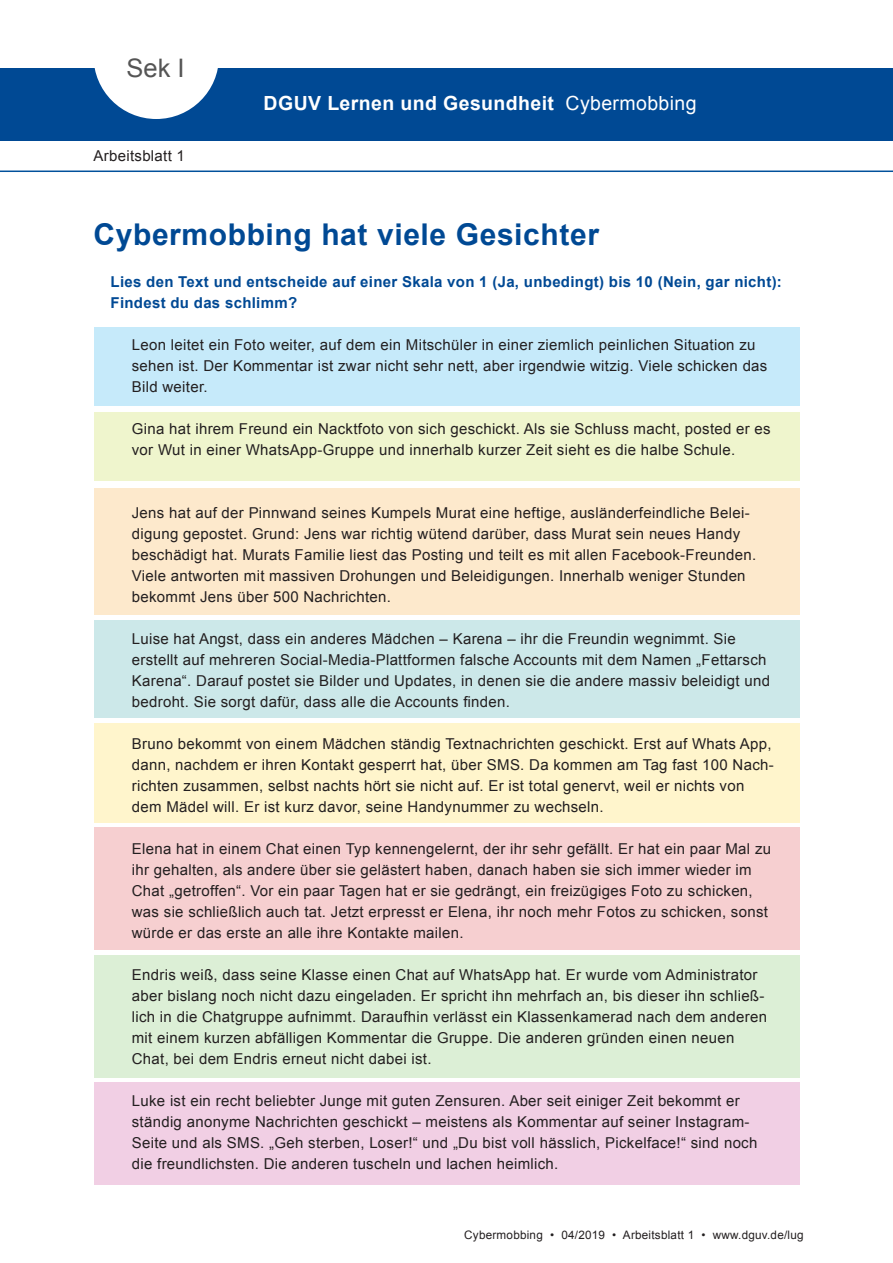
<style>
.page{position:relative;width:893px;height:1263px;background:#fff}
.page>*{position:absolute;margin:0;border:0;box-sizing:border-box;transform-origin:0 0}
.Ueberschrift{font:700 30px "Arial";letter-spacing:.02em;color:#004994}
.head{font:25.5px "Arial";color:#555}
.t1{font:700 19.5px "Arial";letter-spacing:.02em;color:#fff}
.t2{font:19.5px "Arial";letter-spacing:.02em;color:#fff}
.Fliesstext{font:15px/21px "Arial";letter-spacing:.02em;color:#231f20}
.Fliesstext_Aufzaehlu{font:700 15px "Arial";letter-spacing:.02em;color:#004994}
.fusszeile{font:11.7px "Arial";letter-spacing:.02em;color:#231f20}
</style>
<div class="page">
<div style="left:94px;top:327px;width:705px;height:79px;background:#c6eafa"></div>
<div style="left:94px;top:412px;width:706px;height:68px;background:#eff5cd"></div>
<div style="left:94px;top:488px;width:705px;height:126px;background:#fde9cc"></div>
<div style="left:94px;top:620px;width:705px;height:97px;background:#cce8e9"></div>
<div style="left:94px;top:723px;width:705px;height:100px;background:#fff5cc"></div>
<div style="left:94px;top:828px;width:705px;height:122px;background:#f6cfd0"></div>
<div style="left:94px;top:955px;width:705px;height:122px;background:#dcefd6"></div>
<div style="left:94px;top:1082px;width:705px;height:102px;background:#f1cfe4"></div>
<div style="left:0;top:68px;width:893px;height:72px;background:#004994"></div>
<svg style="left:94px;top:68px;width:124px;height:51px"></svg>
<hr style="left:0;top:171px;width:893px;height:1px;background:#01519b">
<p class="head" style="left:127px;top:51px;width:60px">Sek I</p>
<p class="Fliesstext" style="left:94px;top:145px;width:93px">Arbeitsblatt 1</p>
<p class="t1" style="left:264px;top:90px;width:292px">DGUV Lernen und Gesundheit</p>
<p class="t2" style="left:566px;top:90px;width:133px">Cybermobbing</p>
<p class="Ueberschrift" style="left:94px;top:214px;width:507px">Cybermobbing hat viele Gesichter</p>
<p class="Fliesstext_Aufzaehlu" style="left:111px;top:271px;width:673px">Lies den Text und entscheide auf einer Skala von 1 (Ja, unbedingt) bis 10 (Nein, gar nicht):</p>
<p class="Fliesstext_Aufzaehlu" style="left:111px;top:292px;width:188px">Findest du das schlimm?</p>
<p class="Fliesstext" style="left:132px;top:334px;width:637px">Leon leitet ein Foto weiter, auf dem ein Mitschüler in einer ziemlich peinlichen Situation zu sehen ist. Der Kommentar ist zwar nicht sehr nett, aber irgendwie witzig. Viele schicken das<br>Bild weiter.</p>
<p class="Fliesstext" style="left:132px;top:418px;width:640px">Gina hat ihrem Freund ein Nacktfoto von sich geschickt. Als sie Schluss macht, posted er es vor Wut in einer WhatsApp-Gruppe und innerhalb kurzer Zeit sieht es die halbe Schule.</p>
<p class="Fliesstext" style="left:132px;top:502px;width:626px">Jens hat auf der Pinnwand seines Kumpels Murat eine heftige, ausländerfeindliche Belei&shy;digung gepostet. Grund: Jens war richtig wütend darüber, dass Murat sein neues Handy beschädigt hat. Murats Familie liest das Posting und teilt es mit allen Facebook-Freunden.<br>Viele antworten mit massiven Drohungen und Beleidigungen. Innerhalb weniger Stunden bekommt Jens über 500 Nachrichten.</p>
<p class="Fliesstext" style="left:132px;top:628px;width:640px">Luise hat Angst, dass ein anderes Mädchen – Karena – ihr die Freundin wegnimmt. Sie erstellt auf mehreren Social-Media-Plattformen falsche Accounts mit dem Namen „Fettarsch Karena“. Darauf postet sie Bilder und Updates, in denen sie die andere massiv beleidigt und bedroht. Sie sorgt dafür, dass alle die Accounts finden.</p>
<p class="Fliesstext" style="left:132px;top:733px;width:644px">Bruno bekommt von einem Mädchen ständig Textnachrichten geschickt. Erst auf Whats App, dann, nachdem er ihren Kontakt gesperrt hat, über SMS. Da kommen am Tag fast 100 Nach&shy;richten zusammen, selbst nachts hört sie nicht auf. Er ist total genervt, weil er nichts von dem Mädel will. Er ist kurz davor, seine Handynummer zu wechseln.</p>
<p class="Fliesstext" style="left:132px;top:838px;width:641px">Elena hat in einem Chat einen Typ kennengelernt, der ihr sehr gefällt. Er hat ein paar Mal zu ihr gehalten, als andere über sie gelästert haben, danach haben sie sich immer wieder im Chat „getroffen“. Vor ein paar Tagen hat er sie gedrängt, ein freizügiges Foto zu schicken, was sie schließlich auch tat. Jetzt erpresst er Elena, ihr noch mehr Fotos zu schicken, sonst würde er das erste an alle ihre Kontakte mailen.</p>
<p class="Fliesstext" style="left:132px;top:964px;width:637px">Endris weiß, dass seine Klasse einen Chat auf WhatsApp hat. Er wurde vom Administrator aber bislang noch nicht dazu eingeladen. Er spricht ihn mehrfach an, bis dieser ihn schließ&shy;lich in die Chatgruppe aufnimmt. Daraufhin verlässt ein Klassenkamerad nach dem anderen mit einem kurzen abfälligen Kommentar die Gruppe. Die anderen gründen einen neuen Chat, bei dem Endris erneut nicht dabei ist.</p>
<p class="Fliesstext" style="left:132px;top:1090px;width:627px">Luke ist ein recht beliebter Junge mit guten Zensuren. Aber seit einiger Zeit bekommt er ständig anonyme Nachrichten geschickt – meistens als Kommentar auf seiner Instagram-Seite und als SMS. „Geh sterben, Loser!“ und „Du bist voll hässlich, Pickelface!“ sind noch die freundlichsten. Die anderen tuscheln und lachen heimlich.</p>
<p class="fusszeile" style="left:464px;top:1228px;width:341px">Cybermobbing • 04/2019 • Arbeitsblatt 1 • www.dguv.de/lug</p>
</div>
